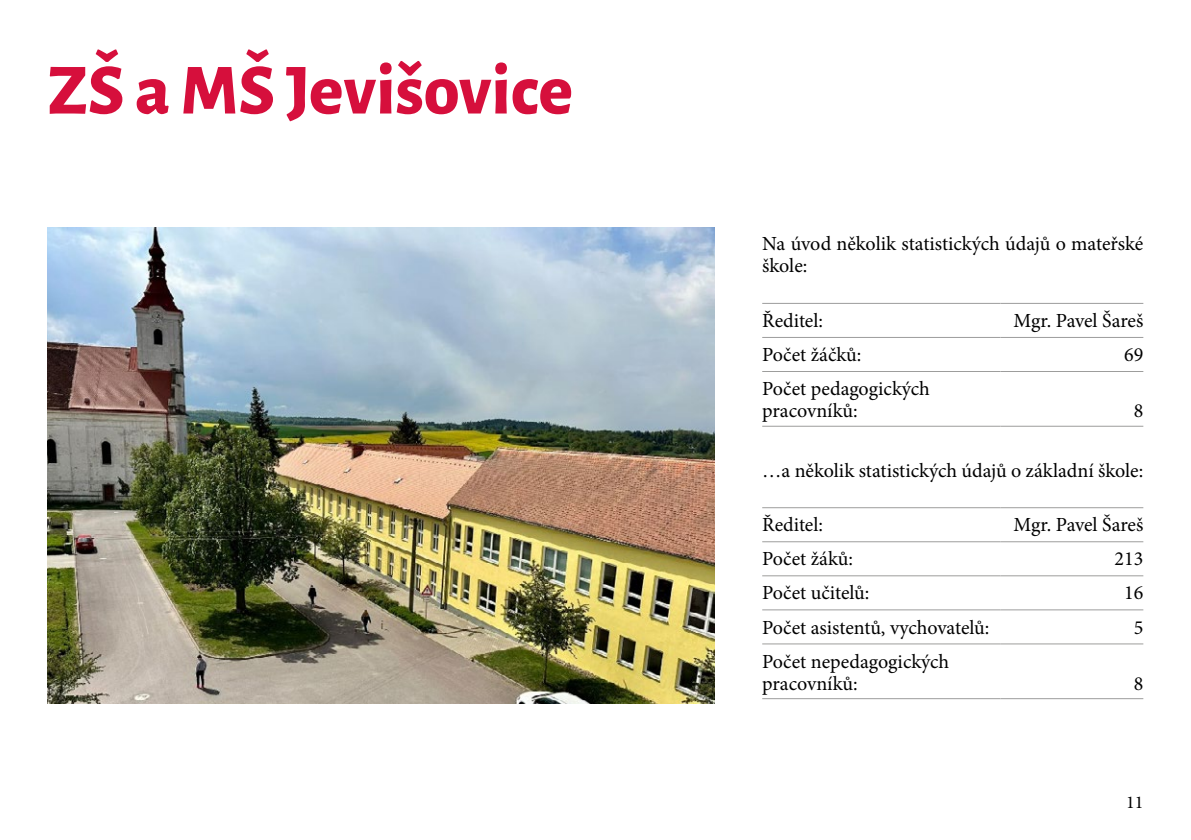
<style>
.page{position:relative;width:1191px;height:840px;background:#fff}
.page>*{position:absolute;margin:0;border:0;box-sizing:border-box;transform-origin:0 0}
.t1{font:800 72px "Alegreya Sans";color:#d60f3c}
.t2{font:20px/22px "Minion Pro";letter-spacing:-.005em;color:#000}
.t3{font:18px "Minion Pro";color:#000}
</style>
<div class="page">
<img style="left:48px;top:227px;width:666px;height:476px">
<hr style="left:762px;top:303px;width:238px;height:1px;background:#9d9d9c">
<hr style="left:1000px;top:303px;width:143px;height:1px;background:#9d9d9c">
<hr style="left:762px;top:337px;width:238px;height:1px;background:#9d9d9c">
<hr style="left:1000px;top:337px;width:143px;height:1px;background:#9d9d9c">
<hr style="left:762px;top:371px;width:238px;height:1px;background:#9d9d9c">
<hr style="left:1000px;top:371px;width:143px;height:1px;background:#9d9d9c">
<hr style="left:762px;top:425px;width:238px;height:1px;background:#9d9d9c">
<hr style="left:1000px;top:425px;width:143px;height:1px;background:#9d9d9c">
<hr style="left:762px;top:507px;width:238px;height:1px;background:#9d9d9c">
<hr style="left:1000px;top:507px;width:143px;height:1px;background:#9d9d9c">
<hr style="left:762px;top:541px;width:238px;height:1px;background:#9d9d9c">
<hr style="left:1000px;top:541px;width:143px;height:1px;background:#9d9d9c">
<hr style="left:762px;top:575px;width:238px;height:1px;background:#9d9d9c">
<hr style="left:1000px;top:575px;width:143px;height:1px;background:#9d9d9c">
<hr style="left:762px;top:609px;width:238px;height:1px;background:#9d9d9c">
<hr style="left:1000px;top:609px;width:143px;height:1px;background:#9d9d9c">
<hr style="left:762px;top:643px;width:238px;height:1px;background:#9d9d9c">
<hr style="left:1000px;top:643px;width:143px;height:1px;background:#9d9d9c">
<hr style="left:762px;top:698px;width:238px;height:1px;background:#9d9d9c">
<hr style="left:1000px;top:698px;width:143px;height:1px;background:#9d9d9c">
<h1 class="t1" style="left:48px;top:35px;width:527px">ZŠ a MŠ Jevišovice</h1>
<p class="t2" style="left:762px;top:232px;width:382px;line-height:22.6px">Na úvod několik statistických údajů o mateřské škole:</p>
<p class="t2" style="left:762px;top:309px;width:62px">Ředitel:</p>
<p class="t2" style="left:1013px;top:309px;width:131px">Mgr. Pavel Šareš</p>
<p class="t2" style="left:762px;top:343px;width:100px">Počet žáčků:</p>
<p class="t2" style="left:1124px;top:343px;width:21px">69</p>
<p class="t2" style="left:762px;top:377px;width:169px">Počet pedagogických pracovníků:</p>
<p class="t2" style="left:1133px;top:399px;width:11px">8</p>
<p class="t2" style="left:762px;top:459px;width:382px">…a několik statistických údajů o základní škole:</p>
<p class="t2" style="left:762px;top:513px;width:62px">Ředitel:</p>
<p class="t2" style="left:1013px;top:513px;width:131px">Mgr. Pavel Šareš</p>
<p class="t2" style="left:762px;top:547px;width:92px">Počet žáků:</p>
<p class="t2" style="left:1114px;top:547px;width:30px">213</p>
<p class="t2" style="left:762px;top:582px;width:109px">Počet učitelů:</p>
<p class="t2" style="left:1124px;top:582px;width:21px">16</p>
<p class="t2" style="left:762px;top:616px;width:229px">Počet asistentů, vychovatelů:</p>
<p class="t2" style="left:1133px;top:616px;width:11px">5</p>
<p class="t2" style="left:762px;top:650px;width:188px">Počet nepedagogických pracovníků:</p>
<p class="t2" style="left:1133px;top:672px;width:11px">8</p>
<p class="t3" style="left:1126px;top:789px;width:19px">11</p>
</div>
